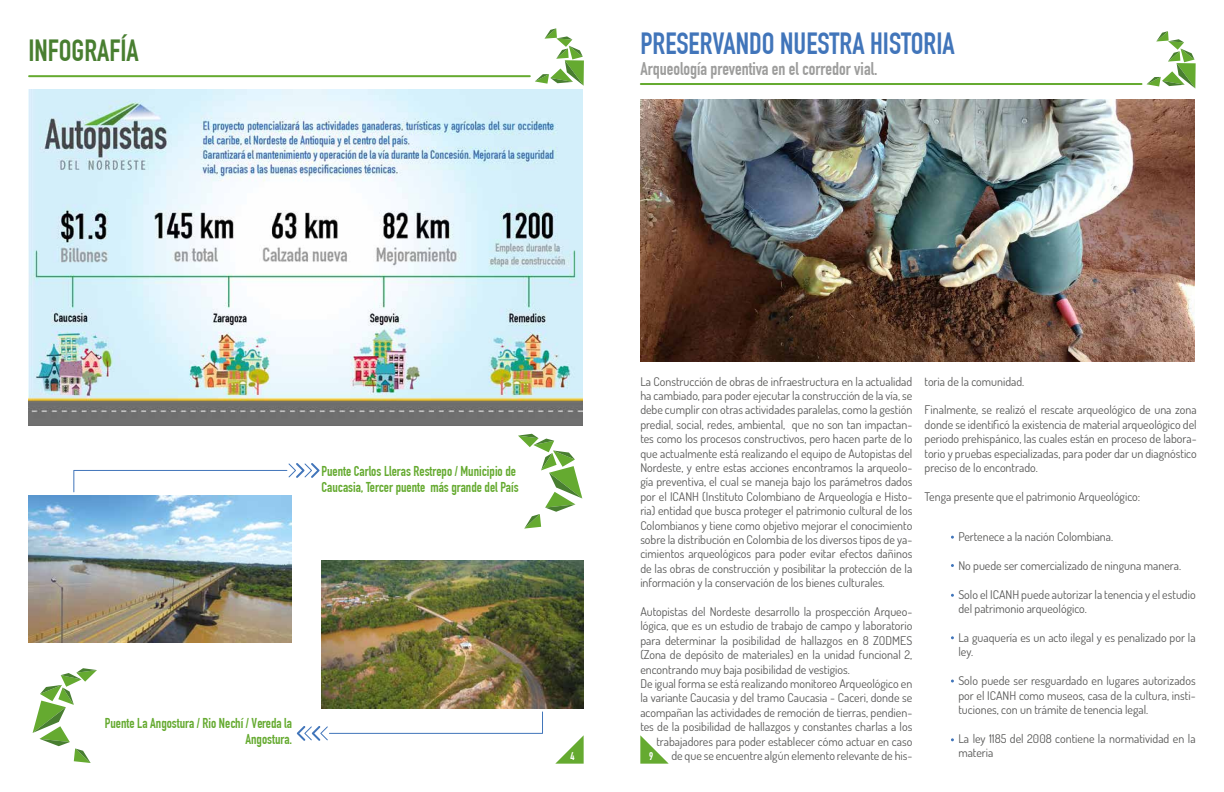
<style>
.page{position:relative;width:1224px;height:792px;background:#fff}
.page>*{position:absolute;margin:0;border:0;box-sizing:border-box;transform-origin:0 0}
.t1{font:700 30px "DIN Condensed";color:#4175ba}
.t2{font:700 30px "DIN Condensed";color:#487e30}
.t3{font:700 18px "DIN Condensed";color:#9d9d9c}
.t4{font:700 14px/16.8px "DIN Condensed";color:#65aa30;text-align:right}
.t5{font:12px/14.4px "Dosis";color:#575756;text-align:justify}
.t6{font:700 11px "DIN Condensed";color:#fff}
</style>
<div class="page">
<svg style="left:555px;top:735px;width:29px;height:29px"></svg>
<svg style="left:640px;top:735px;width:29px;height:29px"></svg>
<hr style="left:29px;top:75px;width:501px;height:2px;background:#65aa30">
<svg style="left:535px;top:28px;width:49px;height:58px"></svg>
<hr style="left:641px;top:83px;width:501px;height:2px;background:#65aa30">
<svg style="left:1147px;top:31px;width:49px;height:58px"></svg>
<img style="left:28px;top:90px;width:555px;height:336px">
<img style="left:28px;top:495px;width:264px;height:148px">
<img style="left:322px;top:560px;width:262px;height:149px">
<svg style="left:33px;top:668px;width:64px;height:95px"></svg>
<svg style="left:518px;top:434px;width:64px;height:95px"></svg>
<svg style="left:73px;top:463px;width:247px;height:29px"></svg>
<svg style="left:297px;top:712px;width:246px;height:29px"></svg>
<img style="left:641px;top:99px;width:554px;height:263px">
<h1 class="t2" style="left:28px;top:33px;width:112px">INFOGRAFÍA</h1>
<h1 class="t1" style="left:640px;top:26px;width:316px">PRESERVANDO NUESTRA HISTORIA</h1>
<h2 class="t3" style="left:640px;top:59px;width:239px">Arqueología preventiva en el corredor vial.</h2>
<p class="t4" style="left:322px;top:462px;width:199px;text-align:left">Puente Carlos Lleras Restrepo / Municipio de<br>Caucasia, Tercer puente más grande del País</p>
<p class="t4" style="left:105px;top:714px;width:189px">Puente La Angostura / Rio Nechí / Vereda la<br>Angostura.</p>
<p class="t5" style="left:640px;top:374px;width:274px">La Construcción de obras de infraestructura en la actualidad ha cambiado, para poder ejecutar la construcción de la vía, se debe cumplir con otras actividades paralelas, como la gestión predial, social, redes, ambiental, que no son tan impactan&shy;tes como los procesos constructivos, pero hacen parte de lo que actualmente está realizando el equipo de Autopistas del Nordeste, y entre estas acciones encontramos la arqueolo&shy;gía preventiva, el cual se maneja bajo los parámetros dados por el ICANH (Instituto Colombiano de Arqueología e Histo&shy;ria) entidad que busca proteger el patrimonio cultural de los Colombianos y tiene como objetivo mejorar el conocimiento sobre la distribución en Colombia de los diversos tipos de ya&shy;cimientos arqueológicos para poder evitar efectos dañinos de las obras de construcción y posibilitar la protección de la información y la conservación de los bienes culturales.</p>
<p class="t5" style="left:640px;top:604px;width:274px">Autopistas del Nordeste desarrollo la prospección Arqueo-</p>
<p class="t5" style="left:640px;top:619px;width:273px">lógica, que es un estudio de trabajo de campo y laboratorio</p>
<p class="t5" style="left:640px;top:633px;width:273px">para determinar la posibilidad de hallazgos en 8 ZODMES</p>
<p class="t5" style="left:640px;top:647px;width:274px">(Zona de depósito de materiales) en la unidad funcional 2,</p>
<p class="t5" style="left:640px;top:662px;width:211px">encontrando muy baja posibilidad de vestigios.</p>
<p class="t5" style="left:640px;top:676px;width:273px">De igual forma se está realizando monitoreo Arqueológico en</p>
<p class="t5" style="left:640px;top:691px;width:274px">la variante Caucasia y del tramo Caucasia - Caceri, donde se</p>
<p class="t5" style="left:640px;top:705px;width:273px">acompañan las actividades de remoción de tierras, pendien-</p>
<p class="t5" style="left:640px;top:719px;width:274px">tes de la posibilidad de hallazgos y constantes charlas a los</p>
<p class="t5" style="left:656px;top:734px;width:258px">trabajadores para poder establecer cómo actuar en caso</p>
<p class="t5" style="left:671px;top:748px;width:242px">de que se encuentre algún elemento relevante de his-</p>
<p class="t6" style="left:571px;top:749px;width:6px">4</p>
<p class="t6" style="left:649px;top:749px;width:6px">9</p>
<p class="t5" style="left:925px;top:374px;width:101px">toria de la comunidad.</p>
<p class="t5" style="left:925px;top:403px;width:274px">Finalmente, se realizó el rescate arqueológico de una zona donde se identificó la existencia de material arqueológico del periodo prehispánico, las cuales están en proceso de labora&shy;torio y pruebas especializadas, para poder dar un diagnóstico preciso de lo encontrado.</p>
<p class="t5" style="left:925px;top:489px;width:217px">Tenga presente que el patrimonio Arqueológico:</p>
<p class="t5" style="left:958px;top:529px;width:156px">Pertenece a la nación Colombiana.</p>
<p class="t5" style="left:958px;top:558px;width:224px">No puede ser comercializado de ninguna manera.</p>
<p class="t5" style="left:958px;top:587px;width:239px">Solo el ICANH puede autorizar la tenencia y el estudio del patrimonio arqueológico.</p>
<p class="t5" style="left:958px;top:630px;width:239px">La guaquería es un acto ilegal y es penalizado por la ley.</p>
<p class="t5" style="left:958px;top:673px;width:239px">Solo puede ser resguardado en lugares autorizados por el ICANH como museos, casa de la cultura, insti&shy;tuciones, con un trámite de tenencia legal.</p>
<p class="t5" style="left:958px;top:731px;width:239px">La ley 1185 del 2008 contiene la normatividad en la materia</p>
</div>
